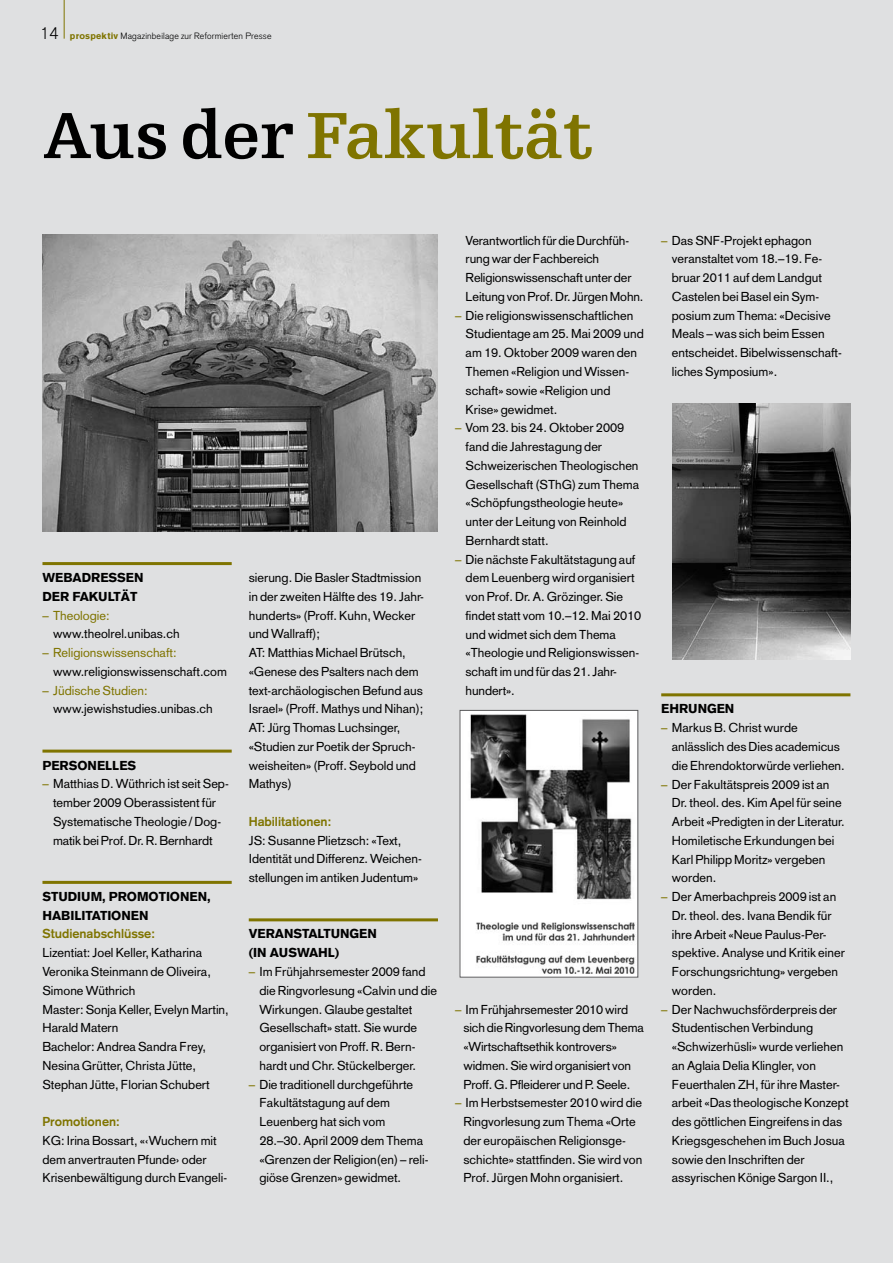
<style>
.page{position:relative;width:893px;height:1263px;background:#dfe0e1}
.page>*{position:absolute;margin:0;border:0;box-sizing:border-box;transform-origin:0 0}
.t1{font:700 69px "Egyptienne FLT";letter-spacing:-.005em;color:#7f7400}
.t2{font:12.75px/18.8px "Akzidenz Grotesk";color:#000}
.t3{font:900 12.75px/18.8px "Akzidenz Grotesk";letter-spacing:-.005em;color:#000}
.t4{font:12.75px "Akzidenz Grotesk";color:#7f7400}
.t5{font:700 12.75px "Akzidenz Grotesk";color:#7f7400}
.t6{font:300 9px "Akzidenz Grotesk";letter-spacing:.02em;color:#000}
.s1{font-size:16.5px}
.s2{font-weight:900;color:#7f7400}
.s3{color:#000}
.s4{color:#7f7400}
</style>
<div class="page">
<hr style="left:42px;top:562px;width:190px;height:3px;background:#7f7400">
<hr style="left:42px;top:750px;width:190px;height:3px;background:#7f7400">
<hr style="left:42px;top:881px;width:190px;height:3px;background:#7f7400">
<hr style="left:249px;top:918px;width:189px;height:3px;background:#7f7400">
<hr style="left:64px;top:0;width:1px;height:39px;background:#7f7400">
<img style="left:43px;top:234px;width:395px;height:297px">
<hr style="left:661px;top:693px;width:189px;height:3px;background:#7f7400">
<img style="left:462px;top:712px;width:174px;height:263px">
<div style="left:460px;top:710px;width:178px;height:267px;border:1px solid #58585a"></div>
<img style="left:673px;top:404px;width:177px;height:255px">
<p class="t6" style="left:40px;top:30px;width:233px"><span class="s1">14</span> <span class="s2">PROSPEKTIV</span> Magazinbeilage zur Reformierten Presse</p>
<h1 class="t1" style="left:43px;top:98px;width:553px"><span class="s3">Aus der</span> Fakultät</h1>
<p class="t3" style="left:42px;top:568px;width:103px">WEBADRESSEN<br>DER FAKULTÄT</p>
<p class="t4" style="left:42px;top:608px;width:69px">– Theologie:</p>
<p class="t2" style="left:53px;top:624px;width:128px">www.theolrel.unibas.ch</p>
<p class="t4" style="left:42px;top:645px;width:136px">– Religionswissenschaft:</p>
<p class="t2" style="left:53px;top:662px;width:175px">www.religionswissenschaft.com</p>
<p class="t4" style="left:42px;top:683px;width:107px">– Jüdische Studien:</p>
<p class="t2" style="left:53px;top:699px;width:161px">www.jewishstudies.unibas.ch</p>
<p class="t3" style="left:42px;top:756px;width:95px">PERSONELLES</p>
<p class="t2" style="left:42px;top:774px;width:188px;text-align:center"><span class="s4">–</span> Matthias D. Wüthrich ist seit Sep&shy;tember 2009 Oberassistent für<br>Systematische Theologie/Dog&shy;matik bei Prof. Dr. R. Bernhardt</p>
<p class="t3" style="left:42px;top:887px;width:170px">STUDIUM, PROMOTIONEN,<br>HABILITATIONEN</p>
<p class="t5" style="left:42px;top:926px;width:114px">Studienabschlüsse:</p>
<p class="t2" style="left:42px;top:943px;width:188px">Lizentiat: Joel Keller, Katharina<br>Veronika Steinmann de Oliveira,<br>Simone Wüthrich<br>Master: Sonja Keller, Evelyn Martin,<br>Harald Matern<br>Bachelor: Andrea Sandra Frey,<br>Nesina Grütter, Christa Jütte,<br>Stephan Jütte, Florian Schubert</p>
<p class="t5" style="left:42px;top:1114px;width:79px">Promotionen:</p>
<p class="t2" style="left:42px;top:1131px;width:186px">KG: Irina Bossart, «‹Wuchern mit dem anvertrauten Pfunde› oder<br>Krisenbewältigung durch Evangeli-</p>
<p class="t2" style="left:249px;top:568px;width:177px">sierung. Die Basler Stadtmission in der zweiten Hälfte des 19. Jahr&shy;hunderts» (Proff. Kuhn, Wecker und Wallraff);<br>AT: Matthias Michael Brütsch, «Genese des Psalters nach dem text-archäologischen Befund aus<br>Israel» (Proff. Mathys und Nihan);<br>AT: Jürg Thomas Luchsinger, «Studien zur Poetik der Spruch&shy;weisheiten» (Proff. Seybold und<br>Mathys)</p>
<p class="t5" style="left:249px;top:814px;width:84px">Habilitationen:</p>
<p class="t2" style="left:249px;top:831px;width:175px">JS: Susanne Plietzsch: «Text,<br>Identität und Differenz. Weichen&shy;stellungen im antiken Judentum»</p>
<p class="t3" style="left:249px;top:924px;width:130px">VERANSTALTUNGEN (IN AUSWAHL)</p>
<p class="t2" style="left:259px;top:962px;width:179px;text-indent:-11px"><span class="s4">–</span> Im Frühjahrsemester 2009 fand die Ringvorlesung «Calvin und die<br>Wirkungen. Glaube gestaltet<br>Gesellschaft» statt. Sie wurde organisiert von Proff. R. Bern&shy;hardt und Chr. Stückelberger.</p>
<p class="t2" style="left:259px;top:1075px;width:171px;text-indent:-11px"><span class="s4">–</span> Die traditionell durchgeführte<br>Fakultätstagung auf dem<br>Leuenberg hat sich vom<br>28.–30. April 2009 dem Thema «Grenzen der Religion(en) – reli&shy;giöse Grenzen» gewidmet.</p>
<p class="t2" style="left:466px;top:231px;width:179px">Verantwortlich für die Durchfüh&shy;rung war der Fachbereich<br>Religionswissenschaft unter der<br>Leitung von Prof. Dr. Jürgen Mohn.</p>
<p class="t2" style="left:466px;top:306px;width:180px;text-indent:-11px"><span class="s4">–</span> Die religionswissenschaftlichen<br>Studientage am 25. Mai 2009 und am 19. Oktober 2009 waren den<br>Themen «Religion und Wissen&shy;schaft» sowie «Religion und<br>Krise» gewidmet.</p>
<p class="t2" style="left:466px;top:418px;width:175px;text-indent:-11px"><span class="s4">–</span> Vom 23. bis 24. Oktober 2009 fand die Jahrestagung der<br>Schweizerischen Theologischen<br>Gesellschaft (SThG) zum Thema «Schöpfungstheologie heute» unter der Leitung von Reinhold<br>Bernhardt statt.</p>
<p class="t2" style="left:466px;top:550px;width:177px;text-indent:-11px"><span class="s4">–</span> Die nächste Fakultätstagung auf dem Leuenberg wird organisiert von Prof. Dr. A. Grözinger. Sie findet statt vom 10.–12. Mai 2010 und widmet sich dem Thema «Theologie und Religionswissen&shy;schaft im und für das 21. Jahr&shy;hundert».</p>
<p class="t2" style="left:463px;top:1000px;width:182px;text-indent:-9px"><span class="s4">–</span> Im Frühjahrsemester 2010 wird sich die Ringvorlesung dem Thema «Wirtschaftsethik kontrovers» widmen. Sie wird organisiert von Proff. G. Pfleiderer und P. Seele.</p>
<p class="t2" style="left:463px;top:1093px;width:180px;text-indent:-9px"><span class="s4">–</span> Im Herbstsemester 2010 wird die<br>Ringvorlesung zum Thema «Orte der europäischen Religionsge&shy;schichte» stattfinden. Sie wird von<br>Prof. Jürgen Mohn organisiert.</p>
<p class="t2" style="left:672px;top:231px;width:172px;text-indent:-11px"><span class="s4">–</span> Das SNF-Projekt ephagon veranstaltet vom 18.–19. Fe&shy;bruar 2011 auf dem Landgut<br>Castelen bei Basel ein Sym&shy;posium zum Thema: «Decisive<br>Meals – was sich beim Essen entscheidet. Bibelwissenschaft&shy;liches Symposium».</p>
<p class="t3" style="left:661px;top:699px;width:75px">EHRUNGEN</p>
<p class="t2" style="left:672px;top:718px;width:174px;text-indent:-11px"><span class="s4">–</span> Markus B. Christ wurde anlässlich des Dies academicus die Ehrendoktorwürde verliehen.</p>
<p class="t2" style="left:672px;top:775px;width:174px;text-indent:-11px"><span class="s4">–</span> Der Fakultätspreis 2009 ist an<br>Dr. theol. des. Kim Apel für seine<br>Arbeit «Predigten in der Literatur.<br>Homiletische Erkundungen bei<br>Karl Philipp Moritz» vergeben worden.</p>
<p class="t2" style="left:672px;top:887px;width:175px;text-indent:-11px"><span class="s4">–</span> Der Amerbachpreis 2009 ist an<br>Dr. theol. des. Ivana Bendik für ihre Arbeit «Neue Paulus-Per&shy;spektive. Analyse und Kritik einer<br>Forschungsrichtung» vergeben worden.</p>
<p class="t2" style="left:672px;top:1000px;width:178px;text-indent:-11px"><span class="s4">–</span> Der Nachwuchsförderpreis der<br>Studentischen Verbindung «Schwizerhüsli» wurde verliehen an Aglaia Delia Klingler, von<br>Feuerthalen ZH, für ihre Master&shy;arbeit «Das theologische Konzept des göttlichen Eingreifens in das<br>Kriegsgeschehen im Buch Josua sowie den Inschriften der assyrischen Könige Sargon II.,</p>
</div>
